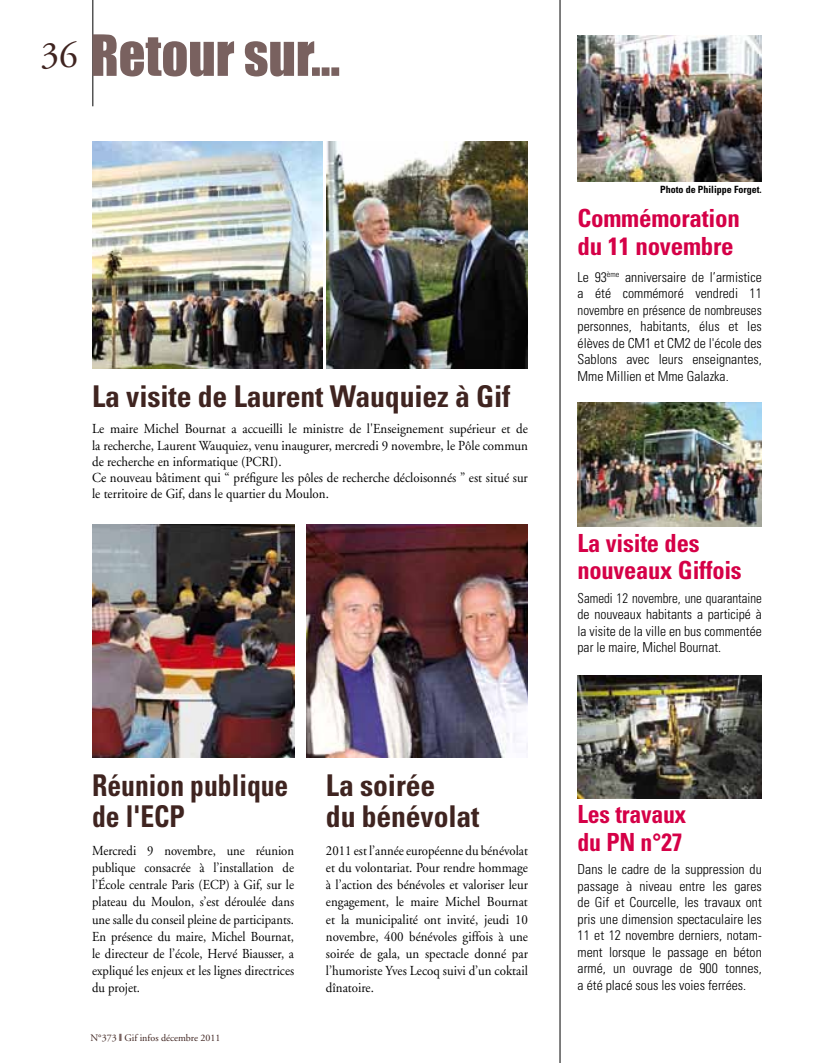
<style>
.page{position:relative;width:815px;height:1063px;background:#fff}
.page>*{position:absolute;margin:0;border:0;box-sizing:border-box;transform-origin:0 0}
.t1{font:52.5px "Impact";color:#79615f}
.t2{font:37.5px "Adobe Garamond LT";color:#3f2420}
.t3{font:700 condensed 30px/30.9px "Univers LT";letter-spacing:-.005em;color:#3f2420}
.t4{font:700 condensed 30px/30.9px "Univers LT";letter-spacing:-.005em;color:#3f2420;scale:.92 1}
.t5{font:700 condensed 25px/27.5px "Univers LT";letter-spacing:-.01em;color:#d50047}
.t6{font:700 condensed 25px/27.5px "Univers LT";letter-spacing:-.01em;color:#d50047;scale:.95 1}
.t7{font:300 condensed 13.75px/16.5px "Univers LT";color:#000;text-align:justify}
.t8{font:13.75px/16.2px "Adobe Garamond LT";color:#000;scale:.94 1}
.t9{font:13.75px/17.1px "Adobe Garamond LT";color:#000;text-align:justify;scale:.92 1}
.t10{font:13.75px/17.1px "Adobe Garamond LT";color:#000;text-align:justify;scale:.93 1}
.t11{font:300 condensed 13.75px/16.5px "Univers LT";color:#000;text-align:justify;scale:.94 1}
.t12{font:10px "Adobe Garamond LT";color:#3f2420}
.t13{font:700 condensed 10px "Univers LT";color:#000}
.s1{font-family:"Monotype Sorts";color:#79615f}
</style>
<div class="page">
<hr style="left:93px;top:0;width:1px;height:106px;background:#000">
<hr style="left:560px;top:0;width:1px;height:1063px;background:#000">
<img style="left:326px;top:142px;width:202px;height:227px">
<img style="left:92px;top:524px;width:202px;height:234px">
<img style="left:307px;top:524px;width:221px;height:234px">
<img style="left:92px;top:142px;width:230px;height:227px">
<img style="left:578px;top:35px;width:184px;height:147px">
<img style="left:578px;top:402px;width:184px;height:124px">
<img style="left:578px;top:675px;width:184px;height:124px">
<h2 class="t2" style="left:40px;top:33px;width:39px">36</h2>
<h1 class="t1" style="left:90px;top:23px;width:251px">Retour sur…</h1>
<h3 class="t3" style="left:92px;top:380px;width:420px">La visite de Laurent Wauquiez à Gif</h3>
<p class="t8" style="left:92px;top:421px;width:465px">Le maire Michel Bournat a accueilli le ministre de l'Enseignement supérieur et de la recherche, Laurent Wauquiez, venu inaugurer, mercredi 9 novembre, le Pôle commun de recherche en informatique (PCRI).<br>Ce nouveau bâtiment qui “ préfigure les pôles de recherche décloisonnés ” est situé sur le territoire de Gif, dans le quartier du Moulon.</p>
<h3 class="t4" style="left:92px;top:770px;width:215px">Réunion publique de l'ECP</h3>
<p class="t9" style="left:92px;top:842px;width:221px">Mercredi 9 novembre, une réunion publique consacrée à l’installation de l’École centrale Paris (ECP) à Gif, sur le plateau du Moulon, s’est déroulée dans une salle du conseil pleine de participants.<br>En présence du maire, Michel Bournat, le directeur de l’école, Hervé Biausser, a expliqué les enjeux et les lignes directrices du projet.</p>
<p class="t12" style="left:90px;top:1032px;width:132px">N°373 <span class="s1">y</span> Gif infos décembre 2011</p>
<h3 class="t3" style="left:326px;top:770px;width:155px">La soirée<br>du bénévolat</h3>
<p class="t10" style="left:326px;top:842px;width:219px">2011 est l’année européenne du bénévolat et du volontariat. Pour rendre hommage à l’action des bénévoles et valoriser leur engagement, le maire Michel Bournat et la municipalité ont invité, jeudi 10 novembre, 400 bénévoles giffois à une soirée de gala, un spectacle donné par l’humoriste Yves Lecoq suivi d’un coktail dînatoire.</p>
<p class="t13" style="left:660px;top:184px;width:103px">Photo de Philippe Forget.</p>
<h3 class="t5" style="left:578px;top:204px;width:164px">Commémoration du 11 novembre</h3>
<p class="t7" style="left:578px;top:269px;width:186px">Le 93<sup>ème</sup> anniversaire de l’armistice a été commémoré vendredi 11 novembre en présence de nombreuses personnes, habitants, élus et les élèves de CM1 et CM2 de l'école des Sablons avec leurs enseignantes, Mme Millien et Mme Galazka.</p>
<h3 class="t5" style="left:578px;top:529px;width:166px">La visite des nouveaux Giffois</h3>
<p class="t11" style="left:578px;top:590px;width:198px">Samedi 12 novembre, une quarantaine de nouveaux habitants a participé à la visite de la ville en bus commentée par le maire, Michel Bournat.</p>
<h3 class="t6" style="left:578px;top:801px;width:116px">Les travaux du PN n°27</h3>
<p class="t7" style="left:578px;top:861px;width:186px">Dans le cadre de la suppression du passage à niveau entre les gares de Gif et Courcelle, les travaux ont pris une dimension spectaculaire les 11 et 12 novembre derniers, notam&shy;ment lorsque le passage en béton armé, un ouvrage de 900 tonnes, a été placé sous les voies ferrées.</p>
</div>
